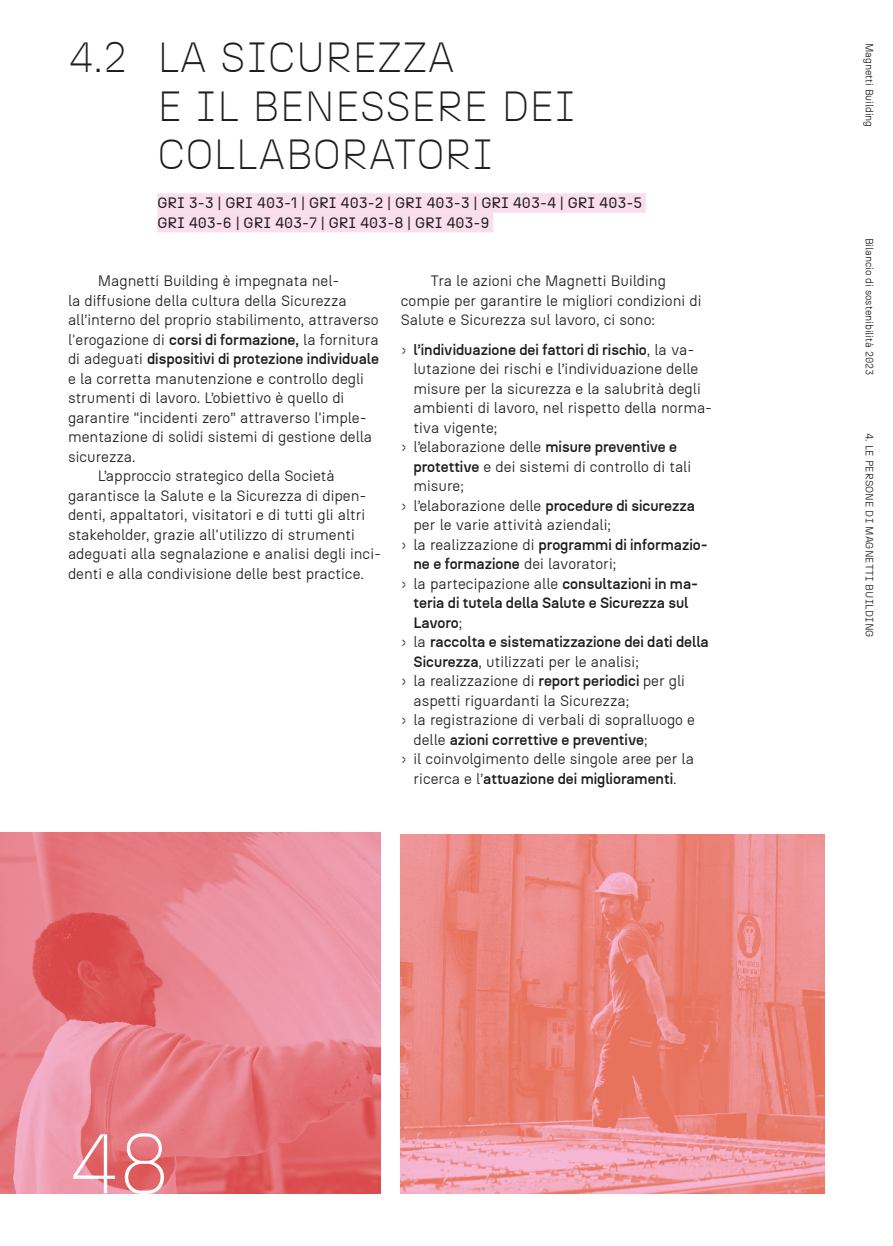
<style>
.page{position:relative;width:893px;height:1246px;background:#fff}
.page>*{position:absolute;margin:0;border:0;box-sizing:border-box;transform-origin:0 0}
.pnumber-big{font:200 84px "N27";color:#fff}
.h1-chapter{font:200 42px/48.8px "N27";color:#1d1d1b}
.body-10-indent{font:300 15px/19.5px "N27";color:#1d1d1b}
.t1{font:500 15px/19.5px "N27";color:#1d1d1b}
.gri-sez4{font:15px/19.5px "N27";color:#1d1d1b}
.t2{font:300 10.5px "N27";color:#1d1d1b}
.s1{font-weight:500}
.s2{font-weight:300}
</style>
<div class="page">
<hr style="left:892px;top:637px;width:1px;height:449px;background:#fbdeec">
<img style="left:0;top:832px;width:380px;height:361px">
<img style="left:401px;top:834px;width:424px;height:359px">
<div style="left:157px;top:193px;width:489px;height:20px;background:#fbdeec"></div>
<div style="left:157px;top:213px;width:336px;height:19px;background:#fbdeec"></div>
<p class="h1-chapter" style="left:157px;top:32px;width:420px;text-indent:-89px">4.2 LA SICUREZZA<br>E IL BENESSERE DEI<br>COLLABORATORI</p>
<p class="gri-sez4" style="left:157px;top:193px;width:486px">GRI 3-3 | GRI 403-1 | GRI 403-2 | GRI 403-3 | GRI 403-4 | GRI 403-5<br>GRI 403-6 | GRI 403-7 | GRI 403-8 | GRI 403-9</p>
<p class="body-10-indent" style="left:68px;top:271px;width:312px;text-indent:30px">Magnetti Building è impegnata nel-<br>la diffusione della cultura della Sicurezza all’interno del proprio stabilimento, attraverso l'erogazione di <span class="s1">corsi di formazione,</span> la fornitura di adeguati <span class="s1">dispositivi di protezione individuale </span>e la corretta manutenzione e controllo degli strumenti di lavoro. L’obiettivo è quello di garantire “incidenti zero” attraverso l'imple&shy;mentazione di solidi sistemi di gestione della sicurezza.</p>
<p class="body-10-indent" style="left:68px;top:466px;width:314px;text-indent:30px">L’approccio strategico della Società garantisce la Salute e la Sicurezza di dipen&shy;denti, appaltatori, visitatori e di tutti gli altri stakeholder, grazie all'utilizzo di strumenti adeguati alla segnalazione e analisi degli inci&shy;denti e alla condivisione delle best practice.</p>
<p class="body-10-indent" style="left:401px;top:271px;width:302px;text-indent:30px">Tra le azioni che Magnetti Building compie per garantire le migliori condizioni di<br>Salute e Sicurezza sul lavoro, ci sono:</p>
<p class="body-10-indent" style="left:414px;top:339px;width:300px;text-indent:-13px">› <span class="s1">l’individuazione dei fattori di rischio</span>, la va&shy;lutazione dei rischi e l’individuazione delle misure per la sicurezza e la salubrità degli ambienti di lavoro, nel rispetto della norma&shy;tiva vigente;</p>
<p class="body-10-indent" style="left:414px;top:437px;width:279px;text-indent:-13px">› l’elaborazione delle <span class="s1">misure preventive e protettive</span> e dei sistemi di controllo di tali misure;</p>
<p class="body-10-indent" style="left:414px;top:495px;width:283px;text-indent:-13px">› l’elaborazione delle <span class="s1">procedure di sicurezza </span>per le varie attività aziendali;</p>
<p class="t1" style="left:414px;top:534px;width:296px;text-indent:-13px"><span class="s2">› la realizzazione di</span> programmi di informazio&shy;ne e formazione <span class="s2">dei lavoratori;</span></p>
<p class="t1" style="left:414px;top:573px;width:286px;text-indent:-13px"><span class="s2">› la partecipazione alle</span> consultazioni in ma&shy;teria di tutela della Salute e Sicurezza sul<br>Lavoro<span class="s2">;</span></p>
<p class="t1" style="left:414px;top:632px;width:297px;text-indent:-13px"><span class="s2">› la</span> raccolta e sistematizzazione dei dati della<br>Sicurezza<span class="s2">, utilizzati per le analisi;</span></p>
<p class="body-10-indent" style="left:414px;top:671px;width:273px;text-indent:-13px">› la realizzazione di <span class="s1">report periodici</span> per gli aspetti riguardanti la Sicurezza;</p>
<p class="body-10-indent" style="left:414px;top:710px;width:283px;text-indent:-13px">› la registrazione di verbali di sopralluogo e delle <span class="s1">azioni correttive e preventive</span>;</p>
<p class="body-10-indent" style="left:401px;top:749px;width:295px;text-align:center">› il coinvolgimento delle singole aree per la ricerca e l’<span class="s1">attuazione dei miglioramenti</span>.</p>
<p class="pnumber-big" style="left:68px;top:1112px;width:103px">48</p>
<p class="t2" style="left:876px;top:43px;width:86px;rotate:90deg">Magnetti Building</p>
<p class="t2" style="left:876px;top:238px;width:139px;rotate:90deg">Bilancio di sostenibilità 2023</p>
<p class="t2" style="left:876px;top:433px;width:206px;rotate:90deg">4. LE PERSONE DI MAGNETTI BUILDING</p>
</div>
